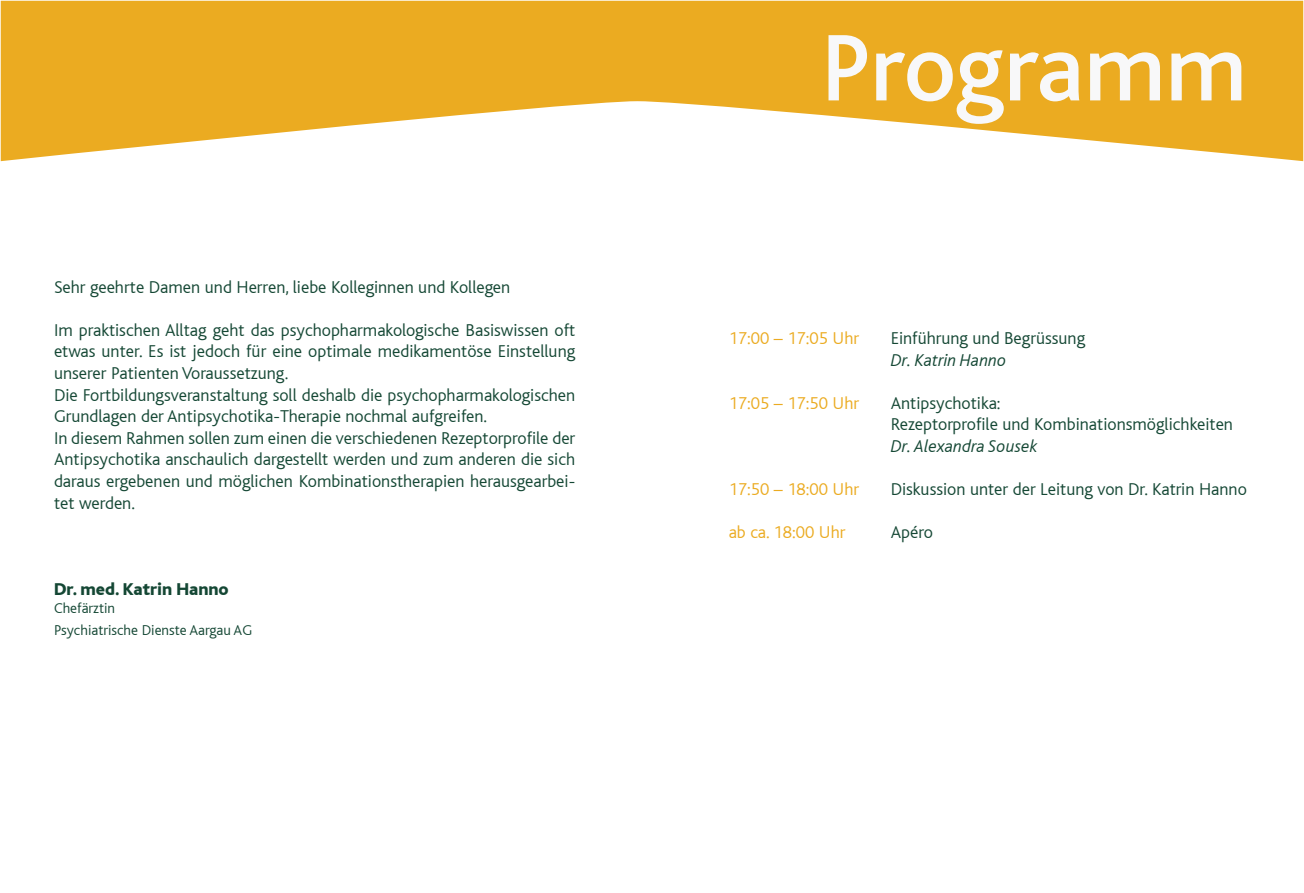
<style>
.page{position:relative;width:1304px;height:893px;background:#fff}
.page>*{position:absolute;margin:0;border:0;box-sizing:border-box;transform-origin:0 0}
.t1{font:500 99px "Bliss";color:#f8f8f9}
.t2{font:300 18px/21.6px "Bliss";color:#144734}
.t3{font:300 18px "Bliss";color:#ebab21}
.t4{font:italic 300 18px "Bliss";color:#144734}
.t5{font:800 18px "Bliss";color:#144734}
.t6{font:300 15px/21.6px "Bliss";color:#144734}
</style>
<div class="page">
<svg style="left:1px;top:1px;width:1302px;height:160px;fill:#ebab21"></svg>
<p class="t2" style="left:54px;top:276px;width:458px">Sehr geehrte Damen und Herren, liebe Kolleginnen und Kollegen</p>
<p class="t2" style="left:54px;top:319px;width:523px">Im praktischen Alltag geht das psychopharmakologische Basiswissen oft etwas unter. Es ist jedoch für eine optimale medikamentöse Einstellung unserer Patienten Voraussetzung.<br>Die Fortbildungsveranstaltung soll deshalb die psychopharmakologischen Grundlagen der Antipsychotika-Therapie nochmal aufgreifen.<br>In diesem Rahmen sollen zum einen die verschiedenen Rezeptorprofile der Antipsychotika anschaulich dargestellt werden und zum anderen die sich daraus ergebenen und möglichen Kombinationstherapien herausgearbei&shy;tet werden.</p>
<p class="t5" style="left:54px;top:580px;width:176px">Dr. med. Katrin Hanno</p>
<p class="t6" style="left:54px;top:598px;width:200px">Chefärztin<br>Psychiatrische Dienste Aargau AG</p>
<h1 class="t1" style="left:821px;top:16px;width:427px">Programm</h1>
<p class="t3" style="left:729px;top:329px;width:132px">17:00 – 17:05 Uhr</p>
<p class="t2" style="left:891px;top:328px;width:196px">Einführung und Begrüssung</p>
<p class="t4" style="left:891px;top:350px;width:117px">Dr. Katrin Hanno</p>
<p class="t3" style="left:729px;top:393px;width:132px">17:05 – 17:50 Uhr</p>
<p class="t2" style="left:891px;top:392px;width:344px">Antipsychotika:<br>Rezeptorprofile und Kombinationsmöglichkeiten</p>
<p class="t4" style="left:891px;top:437px;width:148px">Dr. Alexandra Sousek</p>
<p class="t3" style="left:729px;top:480px;width:132px">17:50 – 18:00 Uhr</p>
<p class="t2" style="left:891px;top:479px;width:358px">Diskussion unter der Leitung von Dr. Katrin Hanno</p>
<p class="t3" style="left:729px;top:523px;width:118px">ab ca. 18:00 Uhr</p>
<p class="t2" style="left:891px;top:522px;width:44px">Apéro</p>
</div>
